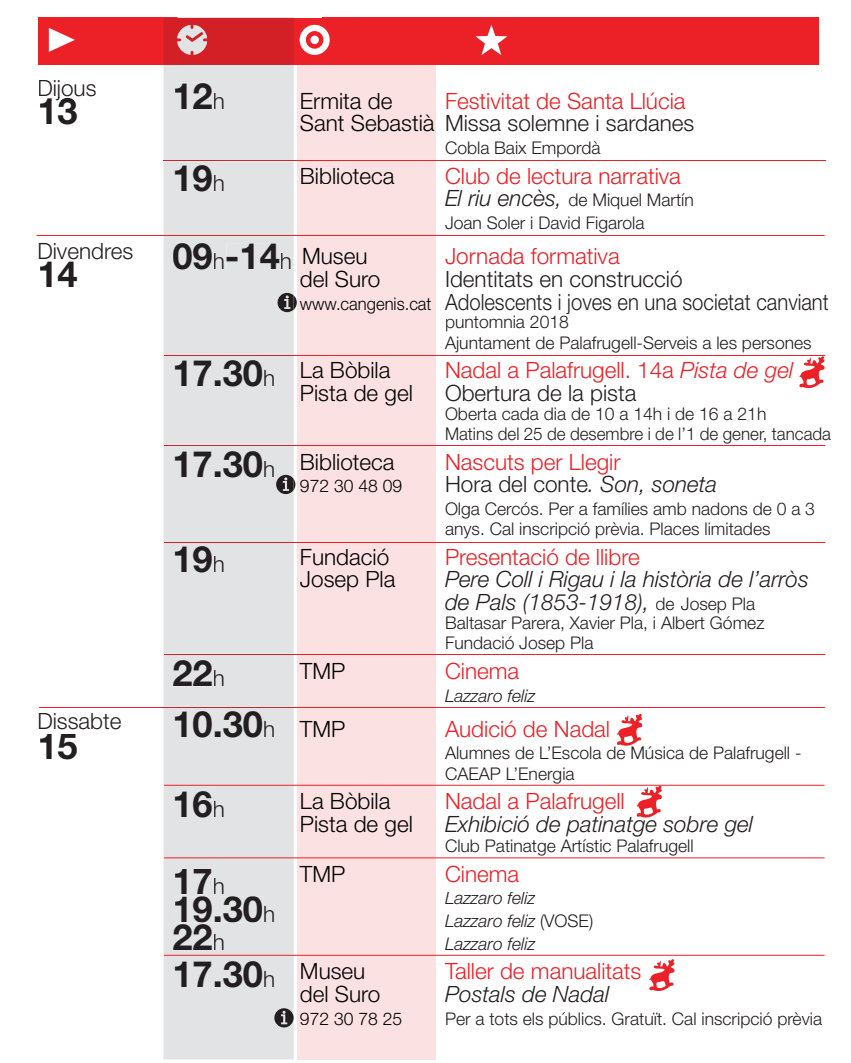
<style>
.page{position:relative;width:851px;height:1063px;background:#fff}
.page>*{position:absolute;margin:0;border:0;box-sizing:border-box;transform-origin:0 0}
.t1{font:700 36.25px/77.8px "Helvetica Neue LT Std";color:#231f20}
.t2{font:300 22.5px/22.8px "Helvetica Neue LT Std";color:#ec2027}
.t3{font:300 22.5px/22.8px "Helvetica Neue LT Std";color:#231f20;text-align:center}
.t4{font:300 22.5px "Helvetica Neue LT Std";color:#010202}
.t5{font:italic 300 22.5px/22.8px "Helvetica Neue LT Std";color:#231f20}
.t6{font:300 17.5px/20.2px "Helvetica Neue LT Std";color:#231f20}
.t7{font:italic 300 17.5px/22.8px "Helvetica Neue LT Std";color:#231f20}
.t8{font:300 17.5px "Helvetica Neue LT Std";color:#010202}
.s1{font-weight:300;font-size:22.5px}
.s2{color:#010202}
.s3{color:#231f20}
.s4{font-style:italic;font-size:22.5px}
.s5{font-size:17.5px;color:#010202}
.s6{font-style:italic}
.s7{font-style:normal;font-size:17.5px}
.s8{font-style:normal}
</style>
<div class="page">
<div style="left:39px;top:17px;width:779px;height:48px;background:#ec2027"></div>
<hr style="left:178px;top:17px;width:144px;height:1px;background:#fff">
<div style="left:297px;top:65px;width:138px;height:994px;background:#fbe1e1"></div>
<svg style="left:475px;top:25px;width:32px;height:30px"></svg>
<div style="left:299px;top:25px;width:30px;height:30px;background:#fff;border-radius:50%"></div>
<svg style="left:306px;top:31px;width:17px;height:18px"></svg>
<svg style="left:49px;top:28px;width:26px;height:24px"></svg>
<hr style="left:46px;top:98px;width:28px;height:2px;background:#231f20">
<hr style="left:163px;top:160px;width:663px;height:1px;background:#ec2027">
<hr style="left:164px;top:355px;width:660px;height:1px;background:#ec2027">
<hr style="left:39px;top:707px;width:785px;height:1px;background:#ec2027">
<hr style="left:165px;top:445px;width:659px;height:1px;background:#ec2027">
<hr style="left:165px;top:542px;width:659px;height:1px;background:#ec2027">
<hr style="left:164px;top:654px;width:660px;height:1px;background:#ec2027">
<div style="left:163px;top:708px;width:130px;height:351px;background:#e2e3e4"></div>
<div style="left:175px;top:711px;width:87px;height:26px;background:#e2e3e4"></div>
<div style="left:264px;top:721px;width:10px;height:16px;background:#e2e3e4"></div>
<div style="left:175px;top:791px;width:37px;height:26px;background:#e2e3e4"></div>
<div style="left:214px;top:801px;width:9px;height:16px;background:#e2e3e4"></div>
<div style="left:175px;top:869px;width:36px;height:25px;background:#e2e3e4"></div>
<div style="left:214px;top:878px;width:9px;height:16px;background:#e2e3e4"></div>
<div style="left:175px;top:896px;width:87px;height:27px;background:#e2e3e4"></div>
<div style="left:264px;top:906px;width:10px;height:16px;background:#e2e3e4"></div>
<div style="left:173px;top:924px;width:39px;height:26px;background:#e2e3e4"></div>
<div style="left:214px;top:934px;width:11px;height:16px;background:#e2e3e4"></div>
<div style="left:175px;top:961px;width:87px;height:26px;background:#e2e3e4"></div>
<div style="left:264px;top:971px;width:10px;height:16px;background:#e2e3e4"></div>
<div style="left:163px;top:161px;width:130px;height:546px;background:#e2e3e4"></div>
<div style="left:175px;top:165px;width:37px;height:27px;background:#e2e3e4"></div>
<div style="left:214px;top:175px;width:9px;height:16px;background:#e2e3e4"></div>
<div style="left:173px;top:243px;width:39px;height:27px;background:#e2e3e4"></div>
<div style="left:214px;top:253px;width:9px;height:16px;background:#e2e3e4"></div>
<div style="left:227px;top:244px;width:52px;height:25px;background:#e2e3e4"></div>
<div style="left:281px;top:253px;width:9px;height:16px;background:#e2e3e4"></div>
<div style="left:175px;top:360px;width:87px;height:26px;background:#e2e3e4"></div>
<div style="left:264px;top:370px;width:10px;height:16px;background:#e2e3e4"></div>
<div style="left:175px;top:451px;width:87px;height:27px;background:#e2e3e4"></div>
<div style="left:264px;top:461px;width:10px;height:16px;background:#e2e3e4"></div>
<div style="left:175px;top:546px;width:37px;height:27px;background:#e2e3e4"></div>
<div style="left:214px;top:556px;width:9px;height:16px;background:#e2e3e4"></div>
<div style="left:173px;top:660px;width:39px;height:26px;background:#e2e3e4"></div>
<div style="left:214px;top:670px;width:9px;height:16px;background:#e2e3e4"></div>
<svg style="left:163px;top:17px;width:130px;height:143px;background:#dda5a8"></svg>
<div style="left:175px;top:83px;width:37px;height:26px;background:#e2e3e4"></div>
<div style="left:214px;top:93px;width:9px;height:16px;background:#e2e3e4"></div>
<hr style="left:163px;top:160px;width:130px;height:1px;background:#d32027">
<hr style="left:164px;top:355px;width:129px;height:1px;background:#d32027">
<hr style="left:163px;top:707px;width:130px;height:1px;background:#d32027">
<hr style="left:165px;top:445px;width:128px;height:1px;background:#d32027">
<hr style="left:165px;top:542px;width:128px;height:1px;background:#d32027">
<hr style="left:164px;top:654px;width:129px;height:1px;background:#d32027">
<hr style="left:36px;top:235px;width:788px;height:1px;background:#ec2027">
<hr style="left:164px;top:785px;width:660px;height:1px;background:#ec2027">
<hr style="left:164px;top:857px;width:660px;height:1px;background:#ec2027">
<hr style="left:164px;top:955px;width:660px;height:1px;background:#ec2027">
<svg style="left:277px;top:293px;width:20px;height:19px"></svg>
<svg style="left:276px;top:475px;width:19px;height:19px"></svg>
<svg style="left:274px;top:1008px;width:19px;height:20px"></svg>
<svg style="left:649px;top:959px;width:26px;height:32px"></svg>
<svg style="left:636px;top:785px;width:26px;height:33px"></svg>
<svg style="left:617px;top:714px;width:26px;height:32px"></svg>
<svg style="left:799px;top:355px;width:26px;height:34px"></svg>
<p class="t3" style="left:37px;top:79px;width:61px">Di ous</p>
<h1 class="t1" style="left:37px;top:76px;width:42px">13</h1>
<p class="t3" style="left:57px;top:79px;width:6px">j</p>
<p class="t3" style="left:37px;top:242px;width:97px">Divendres</p>
<h1 class="t1" style="left:37px;top:239px;width:42px">14</h1>
<p class="t3" style="left:37px;top:713px;width:86px">Dissabte</p>
<h1 class="t1" style="left:37px;top:712px;width:42px">15</h1>
<h1 class="t1" style="left:172px;top:61px;width:54px">12<span class="s1">h</span></h1>
<h1 class="t1" style="left:172px;top:144px;width:121px">19<span class="s1">h<br></span>09<span class="s1">h</span>-14<span class="s1">h</span></h1>
<h1 class="t1" style="left:172px;top:338px;width:104px">17.30<span class="s1">h</span></h1>
<h1 class="t1" style="left:172px;top:430px;width:104px">17.30<span class="s1">h</span></h1>
<h1 class="t1" style="left:172px;top:525px;width:54px">19<span class="s1">h</span></h1>
<h1 class="t1" style="left:172px;top:639px;width:54px">22<span class="s1">h</span></h1>
<h1 class="t1" style="left:172px;top:689px;width:104px">10.30<span class="s1">h</span></h1>
<h1 class="t1" style="left:172px;top:769px;width:54px">16<span class="s1">h<br></span>17<span class="s1">h</span></h1>
<h1 class="t1" style="left:172px;top:900px;width:104px;line-height:27.8px">19.30<span class="s1">h<br></span>22<span class="s1">h</span></h1>
<h1 class="t1" style="left:172px;top:939px;width:104px">17.30<span class="s1">h</span></h1>
<p class="t2" style="left:300px;top:92px;width:396px;text-indent:145px">Festivitat de Santa Llúcia<br><span class="s2">Sant Sebastià</span> <span class="s3">Missa solemne i sardanes</span></p>
<p class="t6" style="left:445px;top:140px;width:157px">Cobla Baix Empordà</p>
<p class="t4" style="left:300px;top:168px;width:96px">Biblioteca</p>
<p class="t2" style="left:445px;top:167px;width:237px">Club de lectura narrativa</p>
<p class="t6" style="left:445px;top:191px;width:250px;line-height:22.8px"><span class="s4">El riu encès,</span> de Miquel Martín<br>Joan Soler i David Figarola</p>
<p class="t4" style="left:300px;top:93px;width:94px">Ermita de</p>
<p class="t4" style="left:302px;top:248px;width:67px">Museu</p>
<p class="t2" style="left:445px;top:248px;width:176px">Jornada formativa</p>
<p class="t4" style="left:300px;top:271px;width:82px">del Suro</p>
<p class="t3" style="left:300px;top:270px;width:530px">Identitats en construcció<br><span class="s5">www.cangenis.cat</span> Adolescents i joves en una societat canviant</p>
<p class="t6" style="left:445px;top:314px;width:368px">puntomnia 2018<br>Ajuntament de Palafrugell-Serveis a les persones</p>
<p class="t4" style="left:300px;top:362px;width:92px">La Bòbila</p>
<p class="t2" style="left:445px;top:362px;width:349px">Nadal a Palafrugell. 14a <span class="s6">Pista de gel</span></p>
<p class="t4" style="left:300px;top:385px;width:114px">Pista de gel</p>
<p class="t3" style="left:445px;top:384px;width:193px">Obertura de la pista</p>
<p class="t6" style="left:445px;top:406px;width:387px">Oberta cada dia de 10 a 14h i de 16 a 21h<br>Matins del 25 de desembre i de l’1 de gener, tancada</p>
<p class="t4" style="left:300px;top:454px;width:96px">Biblioteca</p>
<p class="t2" style="left:445px;top:453px;width:177px">Nascuts per Llegir</p>
<p class="t8" style="left:300px;top:480px;width:104px">972 30 48 09</p>
<p class="t3" style="left:445px;top:476px;width:274px">Hora del conte<span class="s6">. Son, soneta</span></p>
<p class="t6" style="left:445px;top:501px;width:371px">Olga Cercós. Per a famílies amb nadons de 0 a 3 anys. Cal inscripció prèvia. Places limitades</p>
<p class="t4" style="left:300px;top:549px;width:91px">Fundació</p>
<p class="t2" style="left:445px;top:548px;width:196px">Presentació de llibre</p>
<p class="t4" style="left:300px;top:571px;width:97px">Josep Pla</p>
<p class="t5" style="left:445px;top:571px;width:365px">Pere Coll i Rigau i la història de l’arròs de Pals (1853-1918), <span class="s7">de Josep Pla</span></p>
<p class="t6" style="left:445px;top:615px;width:321px">Baltasar Parera, Xavier Pla, i Albert Gómez<br>Fundació Josep Pla</p>
<p class="t4" style="left:300px;top:663px;width:47px">TMP</p>
<p class="t2" style="left:445px;top:662px;width:76px">Cinema</p>
<p class="t7" style="left:445px;top:686px;width:92px">Lazzaro feliz</p>
<p class="t4" style="left:300px;top:721px;width:47px">TMP</p>
<p class="t2" style="left:445px;top:720px;width:166px">Audició de Nadal</p>
<p class="t6" style="left:445px;top:745px;width:358px">Alumnes de L’Escola de Música de Palafrugell -<br>CAEAP L’Energia</p>
<p class="t4" style="left:300px;top:793px;width:92px">La Bòbila</p>
<p class="t2" style="left:445px;top:793px;width:181px">Nadal a Palafrugell</p>
<p class="t4" style="left:300px;top:816px;width:114px">Pista de gel</p>
<p class="t5" style="left:445px;top:815px;width:309px">Exhibició de patinatge sobre gel</p>
<p class="t6" style="left:445px;top:838px;width:250px">Club Patinatge Artístic Palafrugell</p>
<p class="t4" style="left:300px;top:866px;width:47px">TMP</p>
<p class="t2" style="left:445px;top:865px;width:76px">Cinema</p>
<p class="t7" style="left:445px;top:889px;width:150px">Lazzaro feliz<br>Lazzaro feliz <span class="s8">(VOSE)<br></span>Lazzaro feliz</p>
<p class="t4" style="left:300px;top:963px;width:67px">Museu</p>
<p class="t2" style="left:445px;top:963px;width:198px">Taller de manualitats</p>
<p class="t4" style="left:300px;top:986px;width:82px">del Suro</p>
<p class="t5" style="left:445px;top:985px;width:166px">Postals de Nadal</p>
<p class="t8" style="left:300px;top:1012px;width:104px">972 30 78 25</p>
<p class="t6" style="left:445px;top:1011px;width:378px">Per a tots els públics. Gratuït. Cal inscripció prèvia</p>
</div>
